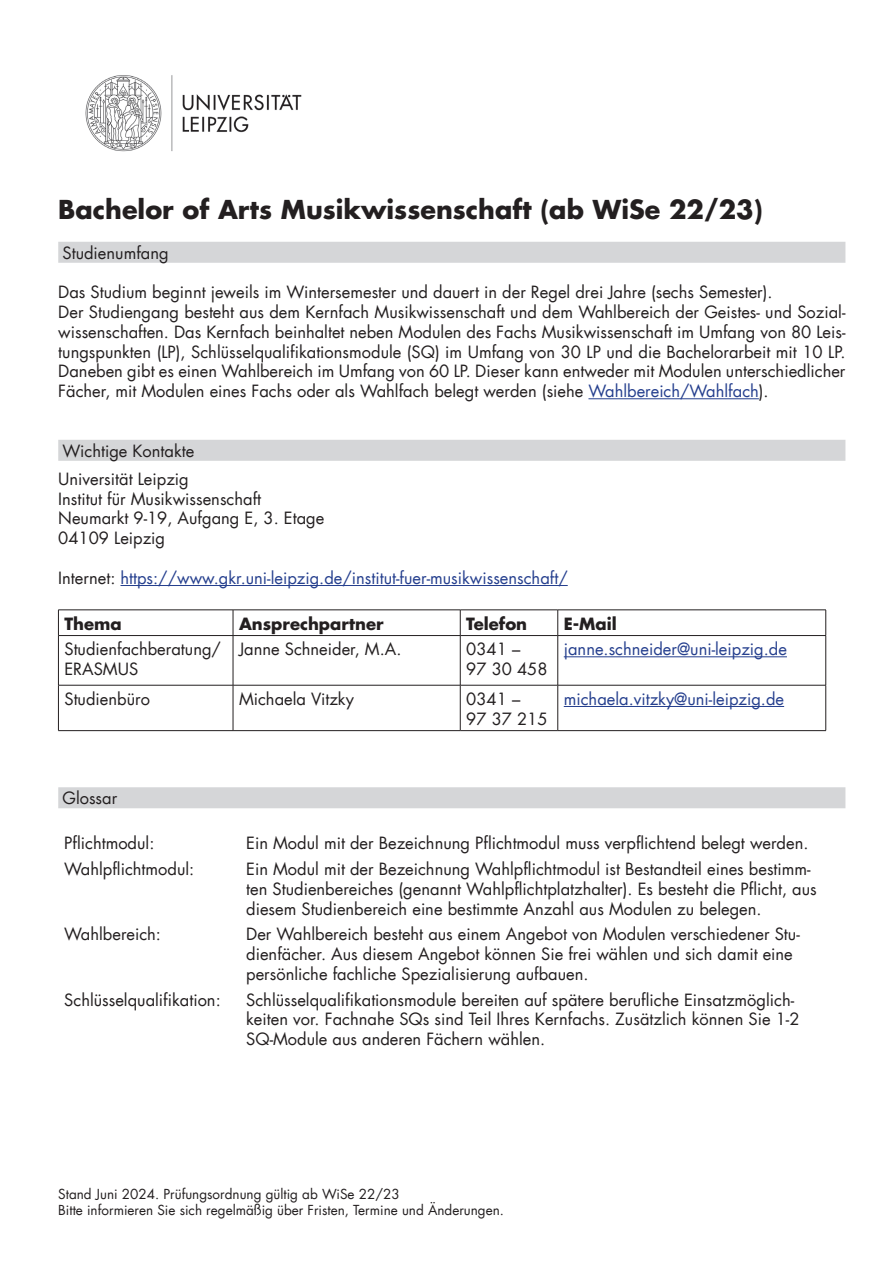
<style>
.page{position:relative;width:893px;height:1263px;background:#fff}
.page>*{position:absolute;margin:0;border:0;box-sizing:border-box;transform-origin:0 0}
.t1{font:700 25.5px "Futura";color:#231f20}
.Fließtext{font:16.5px/19.8px "Futura";color:#231f20}
.t2{font:16.5px "Futura";color:#253f8e}
.Überschrift{font:16.5px "Futura";color:#231f20}
.t3{font:700 16.5px "Futura";color:#231f20}
.Fließtext-2{font:13.5px "Futura";color:#231f20}
.s1{color:#253f8e}
.s2{color:#231f20}
</style>
<div class="page">
<img style="left:85px;top:75px;width:217px;height:77px">
<div style="left:58px;top:242px;width:787px;height:21px;background:#d5d6d8"></div>
<hr style="left:588px;top:398px;width:171px;height:1px;background:#253f8e">
<div style="left:58px;top:440px;width:787px;height:21px;background:#d5d6d8"></div>
<hr style="left:120px;top:585px;width:448px;height:1px;background:#253f8e">
<div style="left:58px;top:787px;width:787px;height:21px;background:#d5d6d8"></div>
<hr style="left:58px;top:610px;width:175px;height:1px;background:#231f20">
<svg style="left:58px;top:610px;width:1px;height:25px"></svg>
<hr style="left:233px;top:610px;width:227px;height:1px;background:#231f20">
<svg style="left:233px;top:610px;width:1px;height:25px"></svg>
<hr style="left:460px;top:610px;width:98px;height:1px;background:#231f20">
<svg style="left:460px;top:610px;width:1px;height:25px"></svg>
<hr style="left:558px;top:610px;width:268px;height:1px;background:#231f20">
<svg style="left:557px;top:610px;width:1px;height:25px"></svg>
<svg style="left:825px;top:610px;width:1px;height:25px"></svg>
<hr style="left:58px;top:635px;width:175px;height:1px;background:#231f20">
<hr style="left:58px;top:636px;width:1px;height:49px;background:#231f20">
<hr style="left:233px;top:635px;width:227px;height:1px;background:#231f20">
<hr style="left:233px;top:636px;width:1px;height:49px;background:#231f20">
<hr style="left:460px;top:635px;width:98px;height:1px;background:#231f20">
<hr style="left:460px;top:636px;width:1px;height:49px;background:#231f20">
<hr style="left:558px;top:635px;width:268px;height:1px;background:#231f20">
<hr style="left:557px;top:636px;width:1px;height:49px;background:#231f20">
<hr style="left:825px;top:636px;width:1px;height:49px;background:#231f20">
<hr style="left:58px;top:685px;width:175px;height:1px;background:#231f20">
<hr style="left:58px;top:685px;width:1px;height:45px;background:#231f20">
<hr style="left:233px;top:685px;width:227px;height:1px;background:#231f20">
<hr style="left:233px;top:685px;width:1px;height:45px;background:#231f20">
<hr style="left:460px;top:685px;width:98px;height:1px;background:#231f20">
<hr style="left:460px;top:685px;width:1px;height:45px;background:#231f20">
<hr style="left:558px;top:685px;width:268px;height:1px;background:#231f20">
<hr style="left:557px;top:685px;width:1px;height:45px;background:#231f20">
<hr style="left:825px;top:685px;width:1px;height:45px;background:#231f20">
<hr style="left:58px;top:730px;width:175px;height:1px;background:#231f20">
<hr style="left:233px;top:730px;width:227px;height:1px;background:#231f20">
<hr style="left:460px;top:730px;width:98px;height:1px;background:#231f20">
<hr style="left:558px;top:730px;width:268px;height:1px;background:#231f20">
<hr style="left:564px;top:656px;width:223px;height:1px;background:#253f8e">
<hr style="left:564px;top:706px;width:220px;height:1px;background:#253f8e">
<p class="t1" style="left:58px;top:192px;width:706px">Bachelor of Arts Musikwissenschaft (ab WiSe 22/23)</p>
<p class="Überschrift" style="left:63px;top:242px;width:108px">Studienumfang</p>
<p class="Fließtext" style="left:58px;top:282px;width:716px">Das Studium beginnt jeweils im Wintersemester und dauert in der Regel drei Jahre (sechs Semester).</p>
<p class="Fließtext" style="left:58px;top:302px;width:789px;text-align:justify">Der Studiengang besteht aus dem Kernfach Musikwissenschaft und dem Wahlbereich der Geistes- und Sozial&shy;wissenschaften. Das Kernfach beinhaltet neben Modulen des Fachs Musikwissenschaft im Umfang von 80 Leis&shy;tungspunkten (LP), Schlüsselqualifikationsmodule (SQ) im Umfang von 30 LP und die Bachelorarbeit mit 10 LP.<br>Daneben gibt es einen Wahlbereich im Umfang von 60 LP. Dieser kann entweder mit Modulen unterschiedlicher Fächer, mit Modulen eines Fachs oder als Wahlfach belegt werden (siehe <span class="s1">Wahlbereich/Wahlfach</span>).</p>
<p class="Überschrift" style="left:63px;top:440px;width:133px">Wichtige Kontakte</p>
<p class="Fließtext" style="left:58px;top:469px;width:132px">Universität Leipzig</p>
<p class="Fließtext" style="left:58px;top:489px;width:204px">Institut für Musikwissenschaft</p>
<p class="Fließtext" style="left:58px;top:509px;width:268px">Neumarkt 9-19, Aufgang E, 3. Etage</p>
<p class="Fließtext" style="left:58px;top:528px;width:108px">04109 Leipzig</p>
<p class="t2" style="left:58px;top:567px;width:511px"><span class="s2">Internet:</span> https://www.gkr.uni-leipzig.de/institut-fuer-musikwissenschaft/</p>
<p class="t3" style="left:64px;top:612px;width:59px">Thema</p>
<p class="t3" style="left:239px;top:612px;width:146px">Ansprechpartner</p>
<p class="t3" style="left:466px;top:612px;width:62px">Telefon</p>
<p class="t3" style="left:564px;top:612px;width:54px">E-Mail</p>
<p class="Fließtext" style="left:64px;top:639px;width:158px">Studienfachberatung/<br>ERASMUS</p>
<p class="Fließtext" style="left:239px;top:639px;width:164px">Janne Schneider, M.A.</p>
<p class="Fließtext" style="left:466px;top:639px;width:55px">0341 –</p>
<p class="t2" style="left:564px;top:638px;width:225px">janne.schneider@uni-leipzig.de</p>
<p class="Fließtext" style="left:466px;top:659px;width:83px">97 30 458</p>
<p class="Fließtext" style="left:64px;top:689px;width:87px">Studienbüro</p>
<p class="Fließtext" style="left:239px;top:689px;width:116px">Michaela Vitzky</p>
<p class="Fließtext" style="left:466px;top:689px;width:55px">0341 –</p>
<p class="Fließtext" style="left:466px;top:709px;width:83px">97 37 215</p>
<p class="t2" style="left:564px;top:688px;width:222px">michaela.vitzky@uni-leipzig.de</p>
<p class="Überschrift" style="left:63px;top:787px;width:56px">Glossar</p>
<p class="Fließtext" style="left:64px;top:834px;width:92px">Pflichtmodul:</p>
<p class="Fließtext" style="left:246px;top:834px;width:564px">Ein Modul mit der Bezeichnung Pflichtmodul muss verpflichtend belegt werden.</p>
<p class="Fließtext" style="left:64px;top:859px;width:132px">Wahlpflichtmodul:</p>
<p class="Fließtext" style="left:246px;top:859px;width:572px">Ein Modul mit der Bezeichnung Wahlpflichtmodul ist Bestandteil eines bestimm&shy;ten Studienbereiches (genannt Wahlpflichtplatzhalter). Es besteht die Pflicht, aus diesem Studienbereich eine bestimmte Anzahl aus Modulen zu belegen.</p>
<p class="Fließtext" style="left:64px;top:924px;width:98px">Wahlbereich:</p>
<p class="Fließtext" style="left:246px;top:924px;width:555px">Der Wahlbereich besteht aus einem Angebot von Modulen verschiedener Stu&shy;dienfächer. Aus diesem Angebot können Sie frei wählen und sich damit eine persönliche fachliche Spezialisierung aufbauen.</p>
<p class="Fließtext" style="left:64px;top:990px;width:158px">Schlüsselqualifikation:</p>
<p class="Fließtext" style="left:246px;top:990px;width:555px">Schlüsselqualifikationsmodule bereiten auf spätere berufliche Einsatzmöglich&shy;keiten vor. Fachnahe SQs sind Teil Ihres Kernfachs. Zusätzlich können Sie 1-2<br>SQ-Module aus anderen Fächern wählen.</p>
<p class="Fließtext-2" style="left:58px;top:1185px;width:343px">Stand Juni 2024. Prüfungsordnung gültig ab WiSe 22/23</p>
<p class="Fließtext-2" style="left:58px;top:1201px;width:447px">Bitte informieren Sie sich regelmäßig über Fristen, Termine und Änderungen.</p>
</div>
